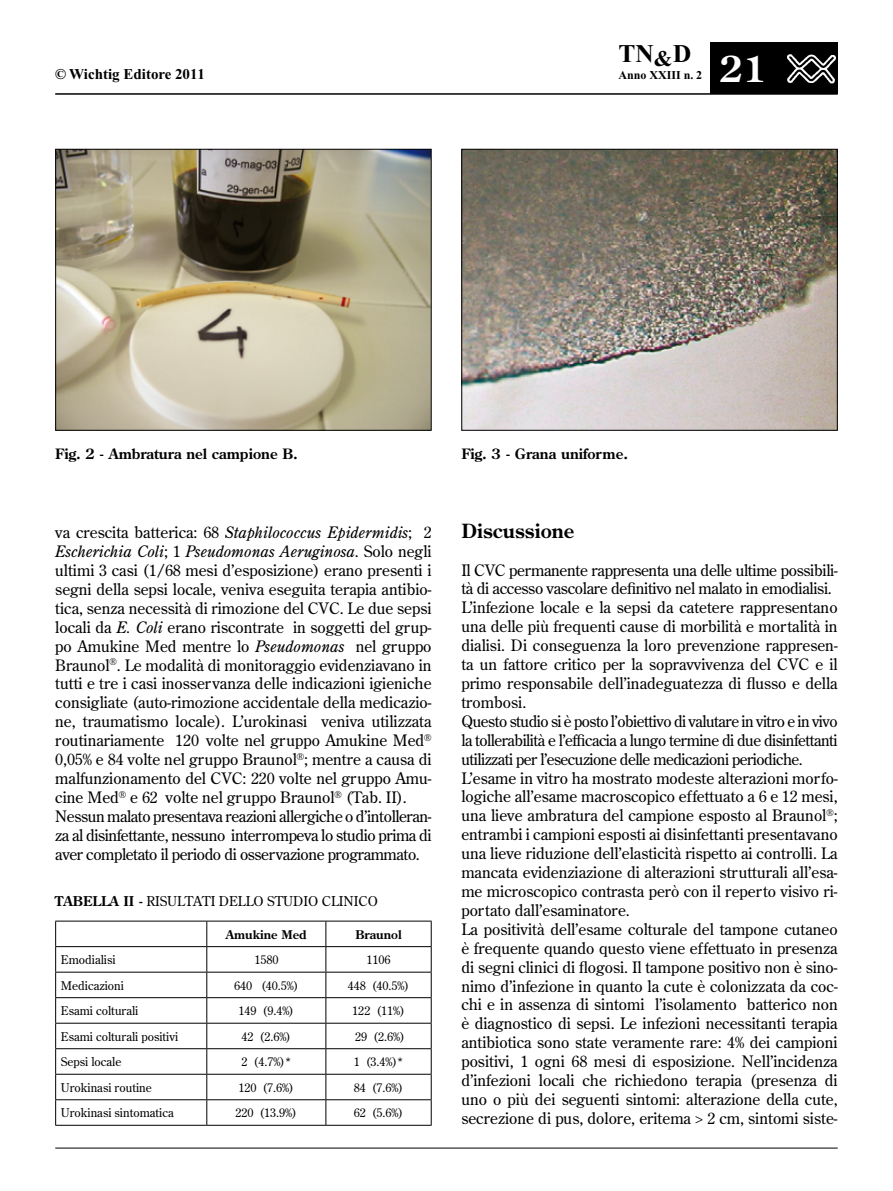
<style>
.page{position:relative;width:893px;height:1191px;background:#fff}
.page>*{position:absolute;margin:0;border:0;box-sizing:border-box;transform-origin:0 0}
.t1{font:700 36px "Century Old Style";color:#fff}
.t2{font:700 25.5px "Times New Roman";color:#000}
.t3{font:700 19.5px "Century Old Style";color:#000}
.t4{font:15.75px/18.9px "Century Old Style";color:#000}
.t5{font:700 15px "Times New Roman";color:#000}
.t6{font:700 14.25px "Century Old Style";color:#000}
.t7{font:13.5px "Century Old Style";color:#000}
.t8{font:700 13.5px "Century Old Style";color:#000}
.t9{font:12px "Century Old Style";color:#000}
.t10{font:700 12px "Century Old Style";color:#000}
.t11{font:700 12px "Times New Roman";color:#000}
.s1{font-style:italic}
.s2{font-weight:700}
</style>
<div class="page">
<hr style="left:55px;top:94px;width:783px;height:1px;background:#000">
<div style="left:710px;top:43px;width:128px;height:51px;background:#000"></div>
<hr style="left:55px;top:1147px;width:783px;height:1px;background:#000">
<hr style="left:55px;top:920px;width:152px;height:1px;background:#000">
<hr style="left:207px;top:920px;width:119px;height:1px;background:#000">
<hr style="left:326px;top:920px;width:106px;height:1px;background:#000">
<hr style="left:55px;top:946px;width:152px;height:1px;background:#000">
<hr style="left:207px;top:946px;width:119px;height:1px;background:#000">
<hr style="left:326px;top:946px;width:106px;height:1px;background:#000">
<hr style="left:55px;top:971px;width:152px;height:1px;background:#000">
<hr style="left:207px;top:971px;width:119px;height:1px;background:#000">
<hr style="left:326px;top:971px;width:106px;height:1px;background:#000">
<hr style="left:55px;top:997px;width:152px;height:1px;background:#000">
<hr style="left:207px;top:997px;width:119px;height:1px;background:#000">
<hr style="left:326px;top:997px;width:106px;height:1px;background:#000">
<hr style="left:55px;top:1022px;width:152px;height:1px;background:#000">
<hr style="left:207px;top:1022px;width:119px;height:1px;background:#000">
<hr style="left:326px;top:1022px;width:106px;height:1px;background:#000">
<hr style="left:55px;top:1048px;width:152px;height:1px;background:#000">
<hr style="left:207px;top:1048px;width:119px;height:1px;background:#000">
<hr style="left:326px;top:1048px;width:106px;height:1px;background:#000">
<hr style="left:55px;top:1073px;width:152px;height:1px;background:#000">
<hr style="left:207px;top:1073px;width:119px;height:1px;background:#000">
<hr style="left:326px;top:1073px;width:106px;height:1px;background:#000">
<hr style="left:55px;top:1099px;width:152px;height:1px;background:#000">
<svg style="left:55px;top:921px;width:1px;height:203px"></svg>
<hr style="left:207px;top:1099px;width:119px;height:1px;background:#000">
<svg style="left:206px;top:921px;width:1px;height:203px"></svg>
<hr style="left:326px;top:1099px;width:106px;height:1px;background:#000">
<svg style="left:325px;top:921px;width:1px;height:203px"></svg>
<svg style="left:431px;top:921px;width:1px;height:203px"></svg>
<hr style="left:55px;top:1124px;width:152px;height:1px;background:#000">
<hr style="left:207px;top:1124px;width:119px;height:1px;background:#000">
<hr style="left:326px;top:1124px;width:106px;height:1px;background:#000">
<img style="left:57px;top:151px;width:373px;height:278px">
<div style="left:55px;top:149px;width:377px;height:282px;border:1px solid #000"></div>
<img style="left:463px;top:151px;width:373px;height:278px">
<div style="left:461px;top:149px;width:377px;height:282px;border:1px solid #000"></div>
<h2 class="t2" style="left:618px;top:39px;width:74px">TN<sub>&amp;</sub>D</h2>
<p class="t5" style="left:55px;top:66px;width:151px">© Wichtig Editore 2011</p>
<p class="t11" style="left:618px;top:68px;width:85px">Anno XXIII n. 2</p>
<h1 class="t1" style="left:719px;top:45px;width:49px">21</h1>
<p class="t6" style="left:55px;top:444px;width:244px">Fig. 2 - Ambratura nel campione B.</p>
<p class="t6" style="left:461px;top:444px;width:168px">Fig. 3 - Grana uniforme.</p>
<p class="t4" style="left:55px;top:522px;width:378px">va crescita batterica: 68 <span class="s1">Staphilococcus Epidermidis</span>; 2<br><span class="s1">Escherichia Coli</span>; 1 <span class="s1">Pseudomonas Aeruginosa</span>. Solo negli ultimi 3 casi (1/68 mesi d’esposizione) erano presenti i segni della sepsi locale, veniva eseguita terapia antibio&shy;tica, senza necessità di rimozione del CVC. Le due sepsi locali da <span class="s1">E. Coli</span> erano riscontrate in soggetti del grup&shy;po Amukine Med mentre lo <span class="s1">Pseudomonas</span> nel gruppo Braunol<sup>®</sup>. Le modalità di monitoraggio evidenziavano in tutti e tre i casi inosservanza delle indicazioni igieniche consigliate (auto-rimozione accidentale della medicazio&shy;ne, traumatismo locale). L’urokinasi veniva utilizzata routinariamente 120 volte nel gruppo Amukine Med<sup>® </sup>0,05% e 84 volte nel gruppo Braunol<sup>®</sup>; mentre a causa di malfunzionamento del CVC: 220 volte nel gruppo Amu&shy;cine Med<sup>®</sup> e 62 volte nel gruppo Braunol<sup>®</sup> (Tab. II).<br>Nessun malato presentava reazioni allergiche o d’intolleran&shy;za al disinfettante, nessuno interrompeva lo studio prima di aver completato il periodo di osservazione programmato.</p>
<p class="t8" style="left:55px;top:892px;width:38px">Tabella</p>
<p class="t7" style="left:123px;top:892px;width:41px"><span class="s2">II -</span> Risultati</p>
<p class="t7" style="left:219px;top:892px;width:10px">dello</p>
<p class="t7" style="left:267px;top:892px;width:10px">studio</p>
<p class="t7" style="left:322px;top:892px;width:9px">clinico</p>
<p class="t10" style="left:226px;top:926px;width:82px">Amukine Med</p>
<p class="t10" style="left:355px;top:926px;width:48px">Braunol</p>
<p class="t9" style="left:61px;top:952px;width:56px">Emodialisi</p>
<p class="t9" style="left:254px;top:952px;width:25px">1580</p>
<p class="t9" style="left:367px;top:952px;width:26px">1106</p>
<p class="t9" style="left:61px;top:977px;width:65px">Medicazioni</p>
<p class="t9" style="left:234px;top:977px;width:66px">640 (40.5%)</p>
<p class="t9" style="left:348px;top:977px;width:63px">448 (40.5%)</p>
<p class="t9" style="left:61px;top:1003px;width:79px">Esami colturali</p>
<p class="t9" style="left:239px;top:1003px;width:57px">149 (9.4%)</p>
<p class="t9" style="left:352px;top:1003px;width:54px">122 (11%)</p>
<p class="t9" style="left:61px;top:1028px;width:119px">Esami colturali positivi</p>
<p class="t9" style="left:242px;top:1028px;width:51px">42 (2.6%)</p>
<p class="t9" style="left:355px;top:1028px;width:51px">29 (2.6%)</p>
<p class="t9" style="left:61px;top:1054px;width:62px">Sepsi locale</p>
<p class="t9" style="left:242px;top:1054px;width:51px">2 (4.7%)*</p>
<p class="t9" style="left:354px;top:1054px;width:51px">1 (3.4%)*</p>
<p class="t9" style="left:61px;top:1079px;width:93px">Urokinasi routine</p>
<p class="t9" style="left:239px;top:1079px;width:57px">120 (7.6%)</p>
<p class="t9" style="left:354px;top:1079px;width:51px">84 (7.6%)</p>
<p class="t9" style="left:61px;top:1105px;width:114px">Urokinasi sintomatica</p>
<p class="t9" style="left:236px;top:1105px;width:63px">220 (13.9%)</p>
<p class="t9" style="left:354px;top:1105px;width:51px">62 (5.6%)</p>
<p class="t3" style="left:461px;top:518px;width:114px">Discussione</p>
<p class="t4" style="left:461px;top:560px;width:378px">Il CVC permanente rappresenta una delle ultime possibili&shy;tà di accesso vascolare definitivo nel malato in emodialisi.<br>L’infezione locale e la sepsi da catetere rappresentano una delle più frequenti cause di morbilità e mortalità in dialisi. Di conseguenza la loro prevenzione rappresen&shy;ta un fattore critico per la sopravvivenza del CVC e il primo responsabile dell’inadeguatezza di flusso e della trombosi.<br>Questo studio si è posto l’obiettivo di valutare in vitro e in vivo la tollerabilità e l’efficacia a lungo termine di due disinfettanti utilizzati per l’esecuzione delle medicazioni periodiche.<br>L’esame in vitro ha mostrato modeste alterazioni morfo&shy;logiche all’esame macroscopico effettuato a 6 e 12 mesi, una lieve ambratura del campione esposto al Braunol<sup>®</sup>; entrambi i campioni esposti ai disinfettanti presentavano una lieve riduzione dell’elasticità rispetto ai controlli. La mancata evidenziazione di alterazioni strutturali all’esa&shy;me microscopico contrasta però con il reperto visivo ri&shy;portato dall’esaminatore.<br>La positività dell’esame colturale del tampone cutaneo è frequente quando questo viene effettuato in presenza di segni clinici di flogosi. Il tampone positivo non è sino&shy;nimo d’infezione in quanto la cute è colonizzata da coc&shy;chi e in assenza di sintomi l’isolamento batterico non è diagnostico di sepsi. Le infezioni necessitanti terapia antibiotica sono state veramente rare: 4% dei campioni positivi, 1 ogni 68 mesi di esposizione. Nell’incidenza d’infezioni locali che richiedono terapia (presenza di uno o più dei seguenti sintomi: alterazione della cute, secrezione di pus, dolore, eritema &gt; 2 cm, sintomi siste-</p>
</div>
